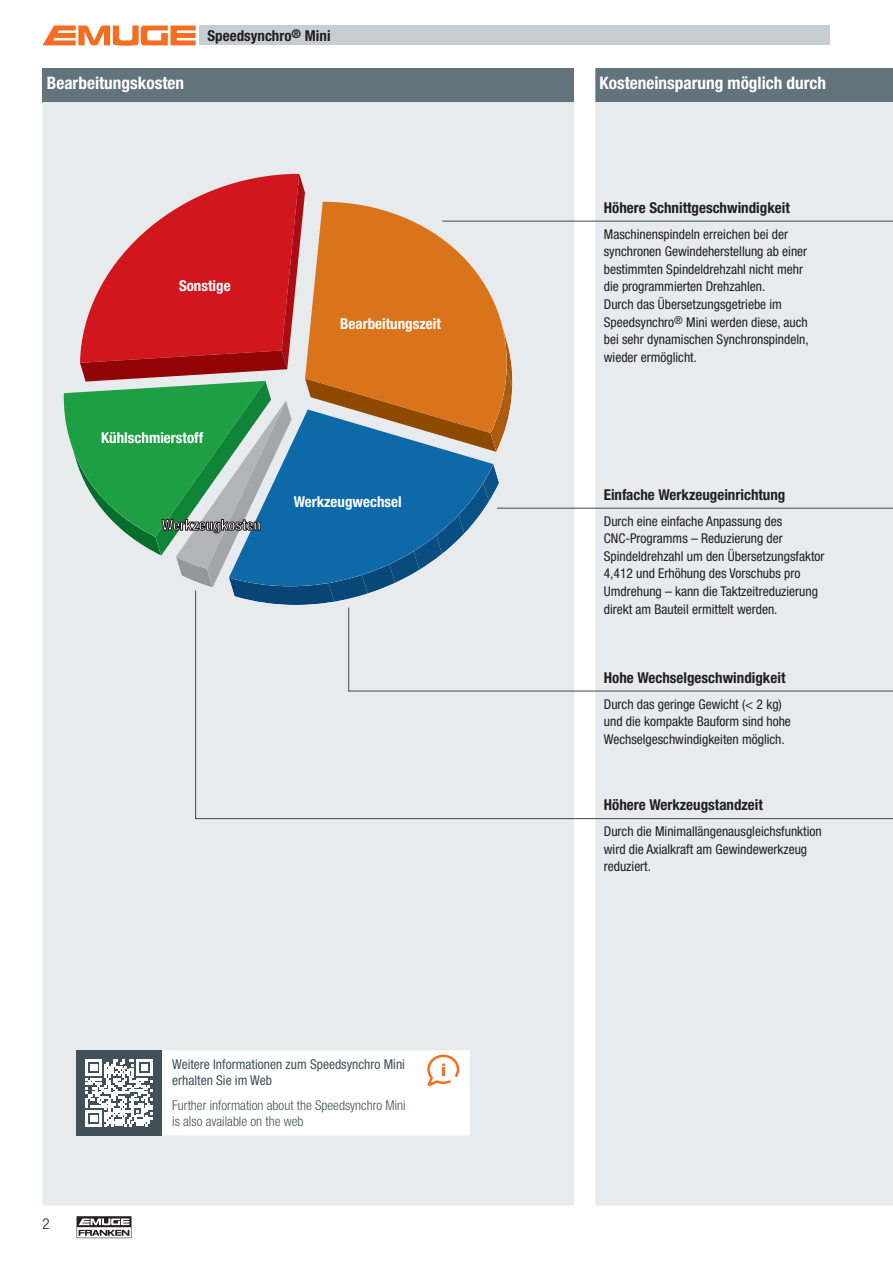
<style>
.page{position:relative;width:893px;height:1263px;background:#fff}
.page>*{position:absolute;margin:0;border:0;box-sizing:border-box;transform-origin:0 0}
.Rahmentitel_HS{font:700 condensed 17.25px "Helvetica Neue LT Pro";color:#fff}
.Textüberschrift_HS{font:700 condensed 15px "Helvetica Neue LT Pro";color:#231f20}
.t1{font:700 condensed 15px "Helvetica Neue LT Pro";color:#fff}
.t2{font:300 condensed 15px "Helvetica Neue LT Pro";color:#231f20}
.Fließtext_HS{font:condensed 13.5px/17.5px "Helvetica Neue LT Pro";color:#231f20}
.Fließtext_DE{font:300 condensed 13.5px/16.2px "Helvetica Neue LT Pro";color:#425159}
.Fließtext_DE-2{font:condensed 13.5px/16.2px "Helvetica Neue LT Pro";color:#425159}
</style>
<div class="page">
<svg style="left:43px;top:26px;width:153px;height:20px"></svg>
<div style="left:199px;top:26px;width:630px;height:19px;background:#c6ced4"></div>
<svg style="left:77px;top:1216px;width:54px;height:22px"></svg>
<div style="left:43px;top:68px;width:531px;height:34px;background:#63737b"></div>
<div style="left:43px;top:102px;width:531px;height:1103px;background:#e7ebed"></div>
<div style="left:595px;top:68px;width:298px;height:34px;background:#63737b"></div>
<div style="left:595px;top:102px;width:298px;height:1103px;background:#e7ebed"></div>
<svg style="left:64px;top:174px;width:829px;height:431px;background:#bfb5ae"></svg>
<div style="left:195px;top:590px;width:698px;height:230px;background:#e7ebed"></div>
<div style="left:77px;top:1050px;width:85px;height:85px;background:#425159"></div>
<svg style="left:86px;top:1059px;width:66px;height:67px"></svg>
<svg style="left:162px;top:1050px;width:308px;height:85px"></svg>
<p class="Rahmentitel_HS" style="left:47px;top:73px;width:139px">Bearbeitungskosten</p>
<p class="Textüberschrift_HS" style="left:207px;top:27px;width:125px">Speedsynchro<sup>®</sup> Mini</p>
<p class="t1" style="left:179px;top:277px;width:53px">Sonstige</p>
<p class="t1" style="left:340px;top:315px;width:102px">Bearbeitungszeit</p>
<p class="t1" style="left:101px;top:429px;width:103px">Kühlschmierstoff</p>
<p class="t1" style="left:162px;top:516px;width:101px">Werkzeugkosten</p>
<p class="t1" style="left:294px;top:493px;width:110px">Werkzeugwechsel</p>
<p class="t2" style="left:43px;top:1215px;width:9px">2</p>
<p class="Fließtext_DE-2" style="left:172px;top:1056px;width:234px">Weitere Informationen zum Speedsynchro Mini erhalten Sie im Web</p>
<p class="Fließtext_DE" style="left:172px;top:1097px;width:235px">Further information about the Speedsynchro Mini is also available on the web</p>
<p class="Rahmentitel_HS" style="left:600px;top:73px;width:228px">Kosteneinsparung möglich durch</p>
<p class="Textüberschrift_HS" style="left:604px;top:199px;width:188px">Höhere Schnittgeschwindigkeit</p>
<p class="Fließtext_HS" style="left:604px;top:225px;width:206px">Maschinenspindeln erreichen bei der synchronen Gewindeherstellung ab einer bestimmten Spindeldrehzahl nicht mehr die programmierten Drehzahlen.<br>Durch das Übersetzungsgetriebe im Speedsynchro<sup>®</sup> Mini werden diese, auch bei sehr dynamischen Synchronspindeln, wieder ermöglicht.</p>
<p class="Textüberschrift_HS" style="left:604px;top:486px;width:183px">Einfache Werkzeugeinrichtung</p>
<p class="Fließtext_HS" style="left:604px;top:512px;width:222px">Durch eine einfache Anpassung des CNC-Programms – Reduzierung der Spindeldrehzahl um den Übersetzungsfaktor 4,412 und Erhöhung des Vorschubs pro Umdrehung – kann die Taktzeitreduzierung direkt am Bauteil ermittelt werden.</p>
<p class="Textüberschrift_HS" style="left:604px;top:669px;width:183px">Hohe Wechselgeschwindigkeit</p>
<p class="Fließtext_HS" style="left:604px;top:695px;width:189px">Durch das geringe Gewicht (&lt; 2 kg) und die kompakte Bauform sind hohe<br>Wechselgeschwindigkeiten möglich.</p>
<p class="Textüberschrift_HS" style="left:604px;top:796px;width:161px">Höhere Werkzeugstandzeit</p>
<p class="Fließtext_HS" style="left:604px;top:822px;width:219px">Durch die Minimallängenausgleichsfunktion wird die Axialkraft am Gewindewerkzeug reduziert.</p>
</div>
